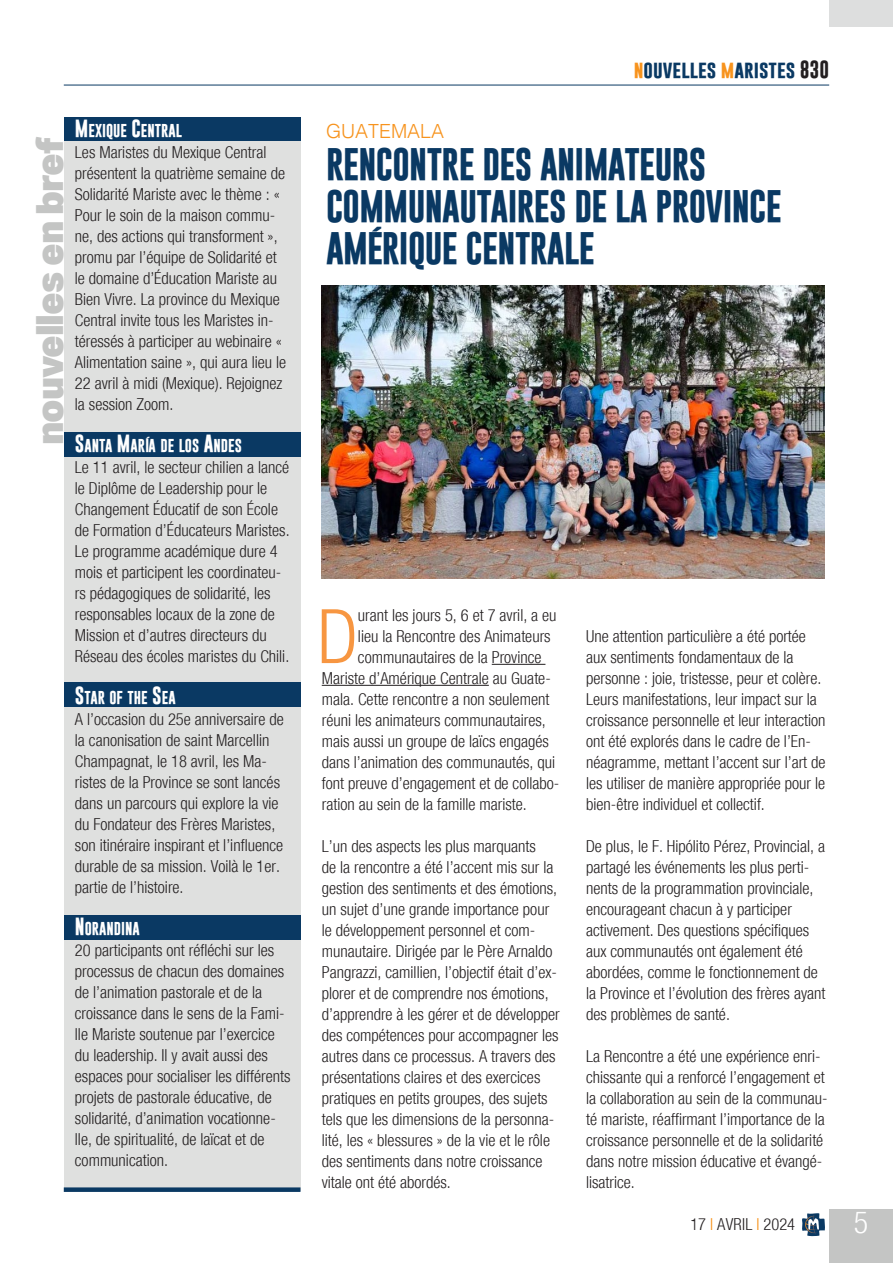
<style>
.page{position:relative;width:893px;height:1263px;background:#fff}
.page>*{position:absolute;margin:0;border:0;box-sizing:border-box;transform-origin:0 0}
.Testo_normal{font:300 condensed 75.3px "Helvetica Neue";color:#f79641}
.Titolo{font:900 37.5px "Aktiv Grotesk";letter-spacing:-.03em;color:#c4c5c4}
.Titolo-2{font:700 33px/42px "Gobold";letter-spacing:-.02em;color:#0a3963}
.t1{font:300 condensed 30px "Helvetica Neue";color:#fff}
.Titolo-3{font:300 19.5px "Helvetica";color:#f7931d}
.t2{font:700 18px "Gobold";color:#0a3963}
.Testo_normal-2{font:300 condensed 16.5px/21px "Helvetica Neue";color:#231f20}
.Testo_sinEspacio{font:300 condensed 16.5px/21px "Helvetica Neue";color:#231f20}
.Testo_sinEspacio-2{font:700 13.5px "Gobold";color:#fff}
.s1{font-size:18px}
.s2{color:#f7931d}
.s3{color:#231f20}
</style>
<div class="page">
<div style="left:829px;top:1209px;width:64px;height:54px;background:#c4c5c4"></div>
<hr style="left:64px;top:85px;width:765px;height:1px;background:#0a3963">
<svg style="left:802px;top:1213px;width:23px;height:23px"></svg>
<div style="left:829px;top:0;width:64px;height:27px;background:#dddede"></div>
<div style="left:64px;top:118px;width:236px;height:1073px;background:#dfe0df"></div>
<div style="left:64px;top:682px;width:236px;height:25px;background:#0a3963"></div>
<div style="left:64px;top:915px;width:236px;height:24px;background:#0a3963"></div>
<div style="left:64px;top:432px;width:236px;height:24px;background:#0a3963"></div>
<div style="left:64px;top:117px;width:236px;height:24px;background:#0a3963"></div>
<div style="left:64px;top:1187px;width:236px;height:5px;background:#0a3963"></div>
<hr style="left:492px;top:664px;width:53px;height:1px;background:#231f20">
<hr style="left:322px;top:685px;width:167px;height:1px;background:#231f20">
<img style="left:322px;top:285px;width:503px;height:293px">
<p class="Titolo" style="left:25px;top:445px;width:309px;rotate:-90deg">nouvelles en bref</p>
<p class="Testo_sinEspacio-2" style="left:75px;top:121px;width:109px"><span class="s1">M</span>EXIQUE <span class="s1">C</span>ENTRAL</p>
<p class="Testo_normal-2" style="left:75px;top:141px;width:213px">Les Maristes du Mexique Central présentent la quatrième semaine de Solidarité Mariste avec le thème : « Pour le soin de la maison commu&shy;ne, des actions qui transforment », promu par l’équipe de Solidarité et le domaine d’Éducation Mariste au Bien Vivre. La province du Mexique Central invite tous les Maristes in&shy;téressés à participer au webinaire « Alimentation saine », qui aura lieu le 22 avril à midi (Mexique). Rejoignez la session Zoom.</p>
<p class="Testo_sinEspacio-2" style="left:75px;top:436px;width:167px"><span class="s1">S</span>ANTA <span class="s1">M</span>ARÍA DE LOS <span class="s1">A</span>NDES</p>
<p class="Testo_normal-2" style="left:75px;top:456px;width:216px">Le 11 avril, le secteur chilien a lancé le Diplôme de Leadership pour le Changement Éducatif de son École de Formation d’Éducateurs Maristes.<br>Le programme académique dure 4 mois et participent les coordinateu&shy;rs pédagogiques de solidarité, les responsables locaux de la zone de Mission et d’autres directeurs du Réseau des écoles maristes du Chili.</p>
<p class="Testo_sinEspacio-2" style="left:75px;top:688px;width:102px"><span class="s1">S</span>TAR OF THE <span class="s1">S</span>EA</p>
<p class="Testo_sinEspacio" style="left:75px;top:708px;width:210px">A l’occasion du 25e anniversaire de la canonisation de saint Marcellin Champagnat, le 18 avril, les Ma&shy;ristes de la Province se sont lancés dans un parcours qui explore la vie du Fondateur des Frères Maristes, son itinéraire inspirant et l’influence durable de sa mission. Voilà le 1er. partie de l’histoire.</p>
<p class="Testo_sinEspacio-2" style="left:75px;top:919px;width:66px"><span class="s1">N</span>ORANDINA</p>
<p class="Testo_normal-2" style="left:75px;top:939px;width:217px">20 participants ont réfléchi sur les processus de chacun des domaines de l’animation pastorale et de la croissance dans le sens de la Fami&shy;lle Mariste soutenue par l’exercice du leadership. Il y avait aussi des espaces pour socialiser les différents projets de pastorale éducative, de solidarité, d’animation vocationne&shy;lle, de spiritualité, de laïcat et de communication.</p>
<p class="t2" style="left:634px;top:57px;width:197px"><span class="s2">n</span>ouvelles <span class="s2">m</span>aristes <span class="s3">830</span></p>
<p class="Titolo-3" style="left:326px;top:114px;width:120px">GUATEMALA</p>
<p class="Titolo-2" style="left:326px;top:143px;width:457px">RENCONTRE DES ANIMATEURS<br>COMMUNAUTAIRES DE LA PROVINCE<br>AMÉRIQUE CENTRALE</p>
<p class="Testo_normal" style="left:318px;top:593px;width:42px">D</p>
<p class="Testo_normal-2" style="left:358px;top:605px;width:200px">urant les jours 5, 6 et 7 avril, a eu</p>
<p class="Testo_normal-2" style="left:358px;top:626px;width:194px">lieu la Rencontre des Animateurs</p>
<p class="Testo_normal-2" style="left:358px;top:647px;width:185px">communautaires de la Province</p>
<p class="Testo_normal-2" style="left:322px;top:668px;width:231px">Mariste d’Amérique Centrale au Guate-</p>
<p class="Testo_normal-2" style="left:322px;top:689px;width:229px">mala. Cette rencontre a non seulement</p>
<p class="Testo_normal-2" style="left:322px;top:710px;width:226px">réuni les animateurs communautaires,</p>
<p class="Testo_normal-2" style="left:322px;top:731px;width:229px">mais aussi un groupe de laïcs engagés</p>
<p class="Testo_normal-2" style="left:322px;top:752px;width:235px">dans l’animation des communautés, qui</p>
<p class="Testo_normal-2" style="left:322px;top:773px;width:239px">font preuve d’engagement et de collabo-</p>
<p class="Testo_normal-2" style="left:322px;top:794px;width:207px">ration au sein de la famille mariste.</p>
<p class="Testo_normal-2" style="left:322px;top:836px;width:239px">L’un des aspects les plus marquants<br>de la rencontre a été l’accent mis sur la gestion des sentiments et des émotions, un sujet d’une grande importance pour le développement personnel et com&shy;munautaire. Dirigée par le Père Arnaldo Pangrazzi, camillien, l’objectif était d’ex&shy;plorer et de comprendre nos émotions, d’apprendre à les gérer et de développer des compétences pour accompagner les autres dans ce processus. A travers des présentations claires et des exercices pratiques en petits groupes, des sujets tels que les dimensions de la personna&shy;lité, les « blessures » de la vie et le rôle des sentiments dans notre croissance vitale ont été abordés.</p>
<p class="Testo_normal-2" style="left:586px;top:626px;width:241px">Une attention particulière a été portée aux sentiments fondamentaux de la personne : joie, tristesse, peur et colère.<br>Leurs manifestations, leur impact sur la croissance personnelle et leur interaction ont été explorés dans le cadre de l’En&shy;néagramme, mettant l’accent sur l’art de les utiliser de manière appropriée pour le bien-être individuel et collectif.</p>
<p class="Testo_normal-2" style="left:586px;top:836px;width:241px">De plus, le F. Hipólito Pérez, Provincial, a partagé les événements les plus perti&shy;nents de la programmation provinciale, encourageant chacun à y participer activement. Des questions spécifiques aux communautés ont également été abordées, comme le fonctionnement de la Province et l’évolution des frères ayant des problèmes de santé.</p>
<p class="Testo_normal-2" style="left:586px;top:1046px;width:243px">La Rencontre a été une expérience enri&shy;chissante qui a renforcé l’engagement et la collaboration au sein de la communau&shy;té mariste, réaffirmant l’importance de la croissance personnelle et de la solidarité dans notre mission éducative et évangé&shy;lisatrice.</p>
<p class="Testo_normal-2" style="left:690px;top:1214px;width:106px">17 <span class="s2">I</span> AVRIL <span class="s2">I</span> 2024</p>
<h3 class="t1" style="left:854px;top:1205px;width:16px">5</h3>
</div>
